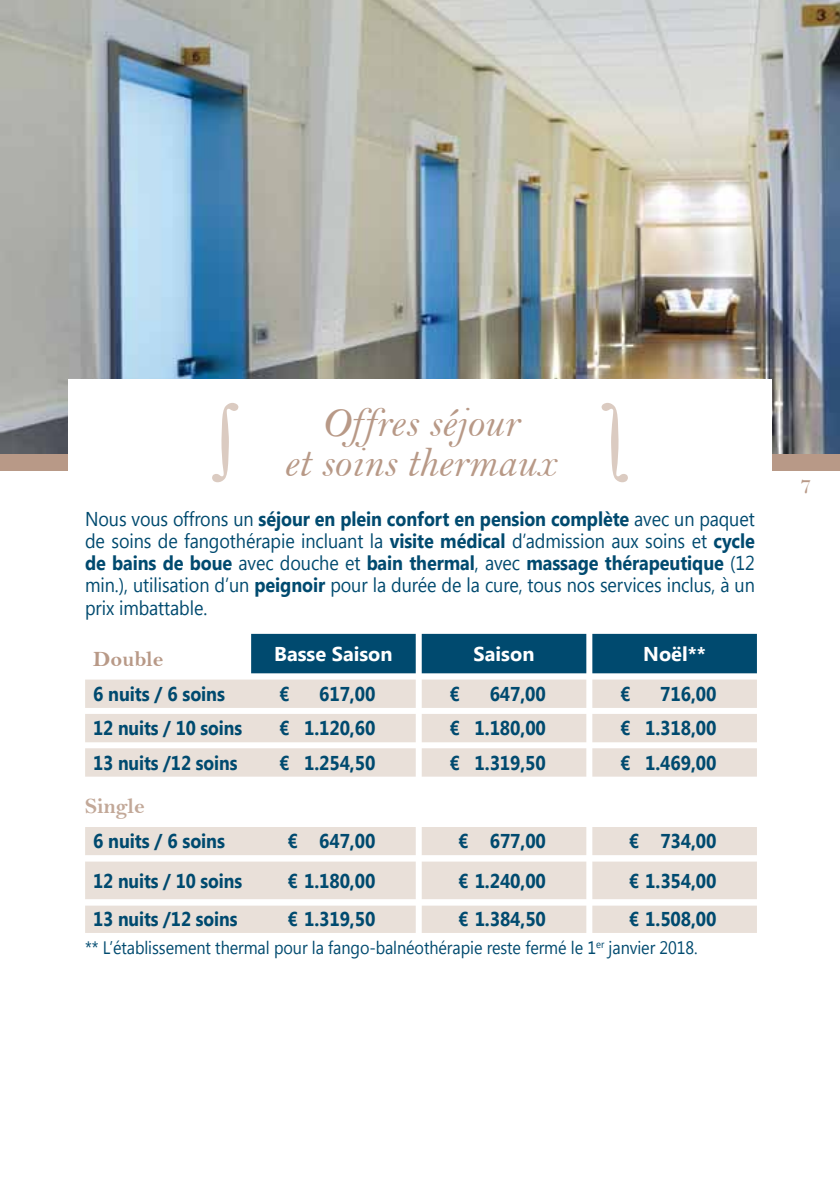
<style>
.page{position:relative;width:840px;height:1191px;background:#fff}
.page>*{position:absolute;margin:0;border:0;box-sizing:border-box;transform-origin:0 0}
.t1{font:42px/40px "Bell MT Italic";color:#b89987;text-align:center}
.t2{font:24px "Bell";color:#b89987}
.t3{font:22px "Bell MT Bold";color:#b89987}
.t4{font:22px "Bell MT Bold";color:#c2a898}
.t5{font:20px/22px "Segoe UI";letter-spacing:-.005em;color:#004a6f;text-align:justify;scale:.9 1}
.t6{font:700 20px "Segoe UI";letter-spacing:-.005em;color:#004a6f;scale:.9 1}
.t7{font:700 20px "Segoe UI";letter-spacing:-.005em;color:#004a6f;scale:.88 1}
.t8{font:700 20px "Segoe UI";color:#fff}
.t9{font:18px "Segoe UI";letter-spacing:-.005em;color:#004a6f;scale:.9 1}
.s1{font-weight:700}
</style>
<div class="page">
<div style="left:0;top:454px;width:68px;height:17px;background:#b89987"></div>
<div style="left:771px;top:454px;width:68px;height:17px;background:#b89987"></div>
<img style="left:0;top:0;width:839px;height:454px">
<div style="left:68px;top:380px;width:703px;height:811px;background:#fff"></div>
<div style="left:251px;top:634px;width:505px;height:39px;background:#004a6f"></div>
<svg style="left:251px;top:673px;width:505px;height:1px"></svg>
<svg style="left:85px;top:679px;width:671px;height:97px;background:#ece4de"></svg>
<div style="left:85px;top:827px;width:671px;height:106px;background:#e9e0d9"></div>
<svg style="left:85px;top:855px;width:671px;height:50px"></svg>
<svg style="left:212px;top:403px;width:26px;height:79px"></svg>
<svg style="left:601px;top:403px;width:26px;height:79px"></svg>
<h1 class="t1" style="left:283px;top:403px;width:274px">Offres séjour<br>et soins thermaux</h1>
<p class="t5" style="left:85px;top:507px;width:745px">Nous vous offrons un <span class="s1">séjour en plein confort en pension complète</span> avec un paquet de soins de fangothérapie incluant la <span class="s1">visite médical</span> d’admission aux soins et <span class="s1">cycle de bains de boue</span> avec douche et <span class="s1">bain thermal</span>, avec <span class="s1">massage thérapeutique</span> (12 min.), utilisation d’un <span class="s1">peignoir</span> pour la durée de la cure, tous nos services inclus, à un prix imbattable.</p>
<p class="t3" style="left:93px;top:645px;width:72px">Double</p>
<p class="t8" style="left:274px;top:639px;width:120px">Basse Saison</p>
<p class="t8" style="left:473px;top:639px;width:62px">Saison</p>
<p class="t8" style="left:643px;top:639px;width:64px">Noël**</p>
<p class="t6" style="left:93px;top:679px;width:148px">6 nuits / 6 soins</p>
<p class="t6" style="left:279px;top:679px;width:13px">€</p>
<p class="t6" style="left:319px;top:679px;width:64px">617,00</p>
<p class="t6" style="left:449px;top:679px;width:13px">€</p>
<p class="t6" style="left:489px;top:679px;width:64px">647,00</p>
<p class="t6" style="left:619px;top:679px;width:13px">€</p>
<p class="t6" style="left:660px;top:679px;width:64px">716,00</p>
<p class="t7" style="left:93px;top:714px;width:171px">12 nuits / 10 soins</p>
<p class="t6" style="left:279px;top:714px;width:108px">€ 1.120,60</p>
<p class="t6" style="left:449px;top:714px;width:108px">€ 1.180,00</p>
<p class="t6" style="left:620px;top:714px;width:108px">€ 1.318,00</p>
<p class="t7" style="left:93px;top:748px;width:165px">13 nuits /12 soins</p>
<p class="t6" style="left:279px;top:748px;width:108px">€ 1.254,50</p>
<p class="t6" style="left:449px;top:748px;width:108px">€ 1.319,50</p>
<p class="t6" style="left:619px;top:748px;width:108px">€ 1.469,00</p>
<p class="t4" style="left:85px;top:793px;width:61px">Single</p>
<p class="t6" style="left:93px;top:827px;width:148px">6 nuits / 6 soins</p>
<p class="t6" style="left:287px;top:827px;width:99px">€ 647,00</p>
<p class="t6" style="left:458px;top:827px;width:99px">€ 677,00</p>
<p class="t6" style="left:628px;top:827px;width:99px">€ 734,00</p>
<p class="t7" style="left:93px;top:866px;width:171px">12 nuits / 10 soins</p>
<p class="t6" style="left:287px;top:866px;width:99px">€ 1.180,00</p>
<p class="t6" style="left:458px;top:866px;width:99px">€ 1.240,00</p>
<p class="t6" style="left:628px;top:866px;width:99px">€ 1.354,00</p>
<p class="t7" style="left:93px;top:905px;width:165px">13 nuits /12 soins</p>
<p class="t6" style="left:287px;top:905px;width:99px">€ 1.319,50</p>
<p class="t6" style="left:458px;top:905px;width:99px">€ 1.384,50</p>
<p class="t6" style="left:628px;top:905px;width:99px">€ 1.508,00</p>
<p class="t9" style="left:85px;top:935px;width:681px">** L’établissement thermal pour la fango-balnéothérapie reste fermé le 1<sup>er</sup> janvier 2018.</p>
<p class="t2" style="left:799px;top:471px;width:13px">7</p>
</div>
